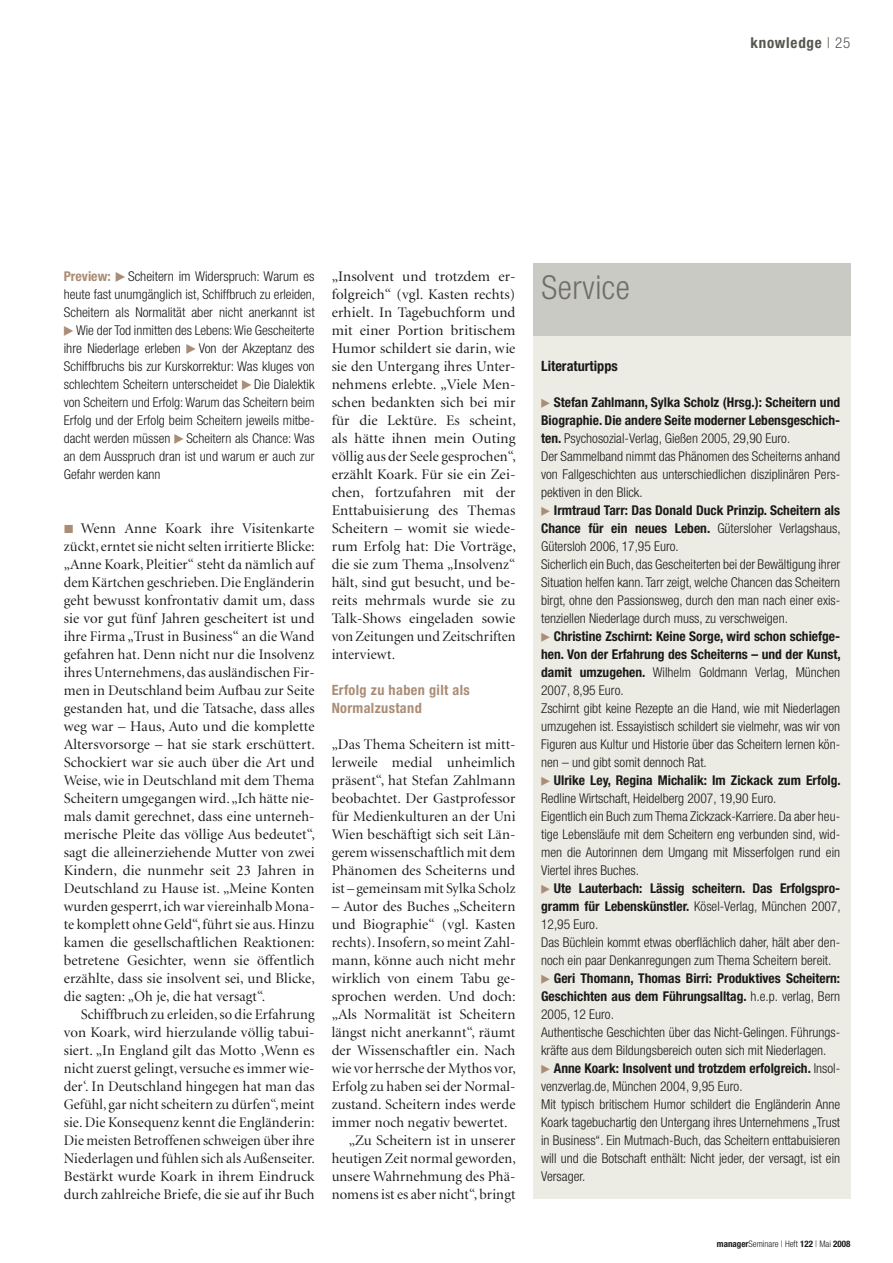
<style>
.page{position:relative;width:893px;height:1263px;background:#fff}
.page>*{position:absolute;margin:0;border:0;box-sizing:border-box;transform-origin:0 0}
.t1{font:300 condensed 33px "Helvetica Neue LT";letter-spacing:.015em;color:#6f6e67}
.t2{font:700 condensed 15px "Helvetica Neue LT";letter-spacing:.05em;color:#565650}
.t3{font:14.7px/18px "Minion Display";letter-spacing:.01em;color:#1a1a18;text-align:justify}
.t4{font:700 condensed 14.25px/18px "Helvetica Neue LT";letter-spacing:.025em;color:#aa8d76}
.t5{font:700 condensed 14.25px "Helvetica Neue LT";color:#1a1a18}
.t6{font:300 condensed 13.5px/18px "Helvetica Neue LT";color:#1a1a18}
.t7{font:700 condensed 13.5px "Helvetica Neue LT";color:#1a1a18}
.t8{font:300 condensed 9px "Helvetica Neue LT";color:#1a1a18}
.s1{font-weight:300}
.s2{font-weight:700;color:#aa8d76}
.s3{color:#fff}
.s4{font-weight:700}
</style>
<div class="page">
<div style="left:533px;top:315px;width:317px;height:884px;background:#ecebe4"></div>
<div style="left:533px;top:263px;width:317px;height:72px;background:#cacac4"></div>
<p class="t2" style="left:750px;top:34px;width:101px">knowledge <span class="s1">| 25</span></p>
<p class="t6" style="left:64px;top:267px;width:252px"><span class="s2">Preview:</span> <span class="s3">I</span>Scheitern im Widerspruch: Warum es</p>
<p class="t6" style="left:64px;top:285px;width:253px">heute fast unumgänglich ist, Schiffbruch zu erleiden,</p>
<p class="t6" style="left:64px;top:303px;width:252px">Scheitern als Normalität aber nicht anerkannt ist</p>
<p class="t6" style="left:74px;top:321px;width:243px"><span class="s3">I</span>Wie der Tod inmitten des Lebens: Wie Gescheiterte</p>
<p class="t6" style="left:64px;top:339px;width:252px">ihre Niederlage erleben <span class="s3">I</span>Von der Akzeptanz des</p>
<p class="t6" style="left:64px;top:357px;width:252px">Schiffbruchs bis zur Kurskorrektur: Was kluges von</p>
<p class="t6" style="left:64px;top:375px;width:252px">schlechtem Scheitern unterscheidet <span class="s3">I</span>Die Dialektik</p>
<p class="t6" style="left:64px;top:393px;width:252px">von Scheitern und Erfolg: Warum das Scheitern beim</p>
<p class="t6" style="left:64px;top:411px;width:252px">Erfolg und der Erfolg beim Scheitern jeweils mitbe-</p>
<p class="t6" style="left:64px;top:429px;width:252px">dacht werden müssen <span class="s3">I</span>Scheitern als Chance: Was</p>
<p class="t6" style="left:64px;top:447px;width:252px">an dem Ausspruch dran ist und warum er auch zur</p>
<p class="t6" style="left:64px;top:465px;width:98px">Gefahr werden kann</p>
<p class="t3" style="left:64px;top:520px;width:253px;text-indent:17px">Wenn Anne Koark ihre Visitenkarte zückt, erntet sie nicht selten irritierte Blicke: „Anne Koark, Pleitier“ steht da nämlich auf dem Kärtchen geschrieben. Die Engländerin geht bewusst konfrontativ damit um, dass sie vor gut fünf Jahren gescheitert ist und ihre Firma „Trust in Business“ an die Wand gefahren hat. Denn nicht nur die Insolvenz ihres Unternehmens, das ausländischen Fir&shy;men in Deutschland beim Aufbau zur Seite gestanden hat, und die Tatsache, dass alles weg war – Haus, Auto und die komplette Altersvorsorge – hat sie stark erschüttert.<br>Schockiert war sie auch über die Art und Weise, wie in Deutschland mit dem Thema Scheitern umgegangen wird. „Ich hätte nie&shy;mals damit gerechnet, dass eine unterneh&shy;merische Pleite das völlige Aus bedeutet“, sagt die alleinerziehende Mutter von zwei Kindern, die nunmehr seit 23 Jahren in Deutschland zu Hause ist. „Meine Konten wurden gesperrt, ich war viereinhalb Mona&shy;te komplett ohne Geld“, führt sie aus. Hinzu kamen die gesellschaftlichen Reaktionen: betretene Gesichter, wenn sie öffentlich erzählte, dass sie insolvent sei, und Blicke, die sagten: „Oh je, die hat versagt“.</p>
<p class="t3" style="left:64px;top:1006px;width:253px;text-indent:17px">Schiffbruch zu erleiden, so die Erfahrung von Koark, wird hierzulande völlig tabui&shy;siert. „In England gilt das Motto ,Wenn es nicht zuerst gelingt, versuche es immer wie&shy;der‘. In Deutschland hingegen hat man das Gefühl, gar nicht scheitern zu dürfen“, meint sie. Die Konsequenz kennt die Engländerin:<br>Die meisten Betroffenen schweigen über ihre Niederlagen und fühlen sich als Außenseiter.<br>Bestärkt wurde Koark in ihrem Eindruck durch zahlreiche Briefe, die sie auf ihr Buch</p>
<p class="t3" style="left:332px;top:268px;width:186px">„Insolvent und trotzdem er&shy;folgreich“ (vgl. Kasten rechts) erhielt. In Tagebuchform und mit einer Portion britischem Humor schildert sie darin, wie sie den Untergang ihres Unter&shy;nehmens erlebte. „Viele Men&shy;schen bedankten sich bei mir für die Lektüre. Es scheint, als hätte ihnen mein Outing völlig aus der Seele gesprochen“, erzählt Koark. Für sie ein Zei&shy;chen, fortzufahren mit der Enttabuisierung des Themas Scheitern – womit sie wiede&shy;rum Erfolg hat: Die Vorträge, die sie zum Thema „Insolvenz“ hält, sind gut besucht, und be&shy;reits mehrmals wurde sie zu Talk-Shows eingeladen sowie von Zeitungen und Zeitschriften interviewt.</p>
<p class="t4" style="left:332px;top:681px;width:140px">Erfolg zu haben gilt als<br>Normalzustand</p>
<p class="t3" style="left:332px;top:736px;width:185px">„Das Thema Scheitern ist mitt&shy;lerweile medial unheimlich präsent“, hat Stefan Zahlmann beobachtet. Der Gastprofessor für Medienkulturen an der Uni Wien beschäftigt sich seit Län&shy;gerem wissenschaftlich mit dem Phänomen des Scheiterns und ist – gemeinsam mit Sylka Scholz</p>
<p class="t3" style="left:332px;top:898px;width:185px">– Autor des Buches „Scheitern</p>
<p class="t3" style="left:332px;top:916px;width:185px">und Biographie“ (vgl. Kasten</p>
<p class="t3" style="left:332px;top:934px;width:185px">rechts). Insofern, so meint Zahl-</p>
<p class="t3" style="left:332px;top:952px;width:185px">mann, könne auch nicht mehr</p>
<p class="t3" style="left:332px;top:970px;width:185px">wirklich von einem Tabu ge-</p>
<p class="t3" style="left:332px;top:988px;width:186px">sprochen werden. Und doch:</p>
<p class="t3" style="left:332px;top:1006px;width:185px">„Als Normalität ist Scheitern</p>
<p class="t3" style="left:332px;top:1024px;width:185px">längst nicht anerkannt“, räumt</p>
<p class="t3" style="left:332px;top:1042px;width:185px">der Wissenschaftler ein. Nach</p>
<p class="t3" style="left:332px;top:1060px;width:186px">wie vor herrsche der Mythos vor,</p>
<p class="t3" style="left:332px;top:1078px;width:185px">Erfolg zu haben sei der Normal-</p>
<p class="t3" style="left:332px;top:1096px;width:185px">zustand. Scheitern indes werde</p>
<p class="t3" style="left:332px;top:1114px;width:177px">immer noch negativ bewertet.</p>
<p class="t3" style="left:349px;top:1132px;width:168px">„Zu Scheitern ist in unserer</p>
<p class="t3" style="left:332px;top:1150px;width:186px">heutigen Zeit normal geworden,</p>
<p class="t3" style="left:332px;top:1168px;width:185px">unsere Wahrnehmung des Phä-</p>
<p class="t3" style="left:332px;top:1186px;width:185px">nomens ist es aber nicht“, bringt</p>
<h1 class="t1" style="left:541px;top:268px;width:90px">Service</h1>
<p class="t5" style="left:541px;top:357px;width:78px">Literaturtipps</p>
<p class="t6" style="left:541px;top:393px;width:301px;text-indent:13px"><span class="s4">Stefan Zahlmann, Sylka Scholz (Hrsg.): Scheitern und Biographie. Die andere Seite moderner Lebensgeschich&shy;ten.</span> Psychosozial-Verlag, Gießen 2005, 29,90 Euro.<br>Der Sammelband nimmt das Phänomen des Scheiterns anhand von Fallgeschichten aus unterschiedlichen disziplinären Pers&shy;pektiven in den Blick.</p>
<p class="t6" style="left:541px;top:501px;width:301px;text-indent:13px"><span class="s4">Irmtraud Tarr: Das Donald Duck Prinzip. Scheitern als Chance für ein neues Leben.</span> Gütersloher Verlagshaus, Gütersloh 2006, 17,95 Euro.<br>Sicherlich ein Buch, das Gescheiterten bei der Bewältigung ihrer Situation helfen kann. Tarr zeigt, welche Chancen das Scheitern birgt, ohne den Passionsweg, durch den man nach einer exis&shy;tenziellen Niederlage durch muss, zu verschweigen.</p>
<p class="t6" style="left:541px;top:627px;width:301px;text-indent:13px"><span class="s4">Christine Zschirnt: Keine Sorge, wird schon schiefge&shy;hen. Von der Erfahrung des Scheiterns – und der Kunst, damit umzugehen.</span> Wilhelm Goldmann Verlag, München 2007, 8,95 Euro.<br>Zschirnt gibt keine Rezepte an die Hand, wie mit Niederlagen umzugehen ist. Essayistisch schildert sie vielmehr, was wir von Figuren aus Kultur und Historie über das Scheitern lernen kön&shy;nen – und gibt somit dennoch Rat.</p>
<p class="t7" style="left:554px;top:772px;width:288px">Ulrike Ley, Regina Michalik: Im Zickack zum Erfolg.</p>
<p class="t6" style="left:541px;top:789px;width:301px">Redline Wirtschaft, Heidelberg 2007, 19,90 Euro.<br>Eigentlich ein Buch zum Thema Zickzack-Karriere. Da aber heu&shy;tige Lebensläufe mit dem Scheitern eng verbunden sind, wid&shy;men die Autorinnen dem Umgang mit Misserfolgen rund ein Viertel ihres Buches.</p>
<p class="t6" style="left:541px;top:879px;width:301px;text-indent:13px"><span class="s4">Ute Lauterbach: Lässig scheitern. Das Erfolgspro&shy;gramm für Lebenskünstler.</span> Kösel-Verlag, München 2007, 12,95 Euro.<br>Das Büchlein kommt etwas oberflächlich daher, hält aber den&shy;noch ein paar Denkanregungen zum Thema Scheitern bereit.</p>
<p class="t6" style="left:541px;top:969px;width:301px;text-indent:13px"><span class="s4">Geri Thomann, Thomas Birri: Produktives Scheitern:<br>Geschichten aus dem Führungsalltag.</span> h.e.p. verlag, Bern 2005, 12 Euro.<br>Authentische Geschichten über das Nicht-Gelingen. Führungs&shy;kräfte aus dem Bildungsbereich outen sich mit Niederlagen.</p>
<p class="t6" style="left:541px;top:1059px;width:301px;text-indent:13px"><span class="s4">Anne Koark: Insolvent und trotzdem erfolgreich.</span> Insol&shy;venzverlag.de, München 2004, 9,95 Euro.<br>Mit typisch britischem Humor schildert die Engländerin Anne Koark tagebuchartig den Untergang ihres Unternehmens „Trust in Business“. Ein Mutmach-Buch, das Scheitern enttabuisieren will und die Botschaft enthält: Nicht jeder, der versagt, ist ein Versager.</p>
<p class="t8" style="left:717px;top:1238px;width:135px"><span class="s4">manager</span>Seminare | Heft <span class="s4">122</span> | Mai <span class="s4">2008</span></p>
</div>
